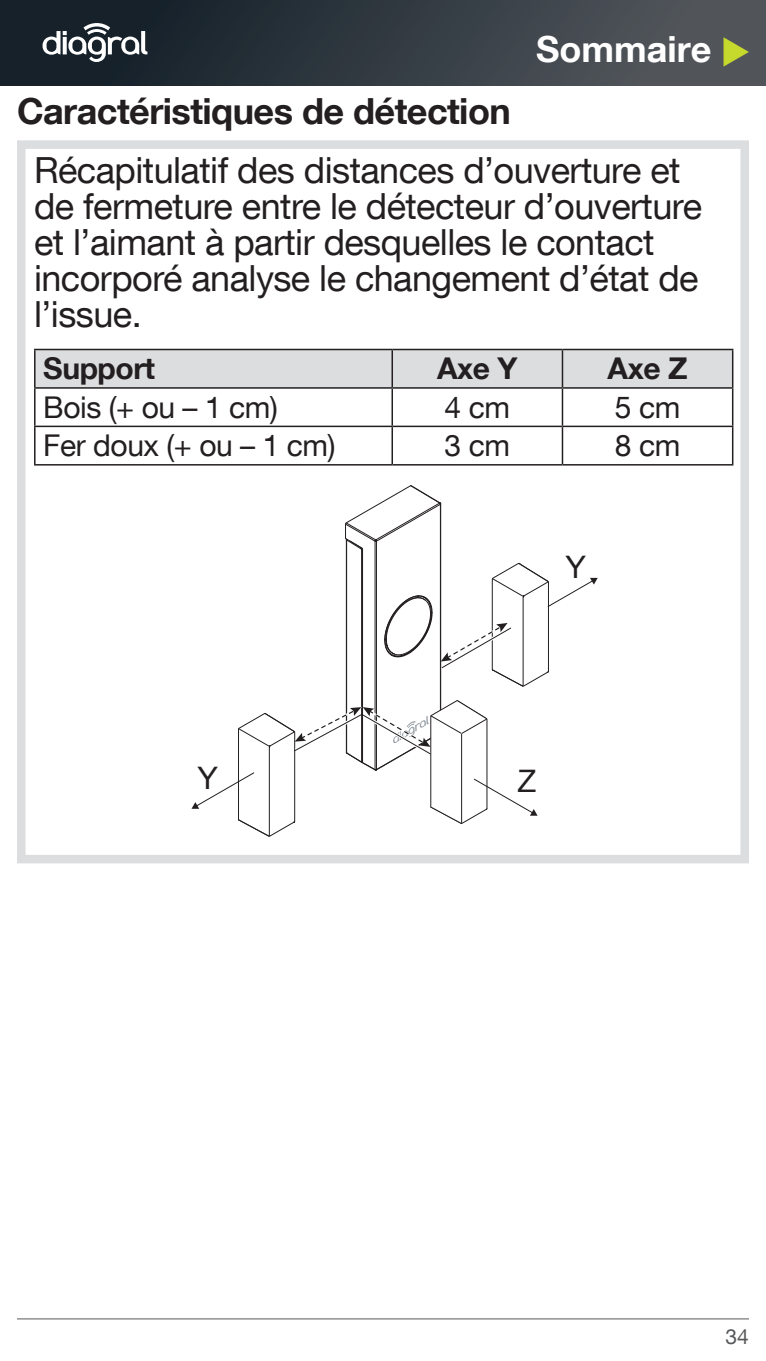
<style>
.page{position:relative;width:766px;height:1361px;background:#fff}
.page>*{position:absolute;margin:0;border:0;box-sizing:border-box;transform-origin:0 0}
.t1{font:36px/36px "Helvetica Neue LT Com";letter-spacing:-.015em;color:#231f20}
.t2{font:700 36px "Helvetica Neue LT Com";letter-spacing:-.015em;color:#231f20}
.t3{font:700 36px "Helvetica Neue LT Com";color:#fff}
.t4{font:30.9px "Arial";color:#231f20}
.t5{font:30px "Helvetica Neue LT Com";letter-spacing:-.015em;color:#231f20}
.t6{font:700 30px "Helvetica Neue LT Com";letter-spacing:-.015em;color:#231f20}
.t7{font:21px "Helvetica Neue LT Com";color:#57585a}
</style>
<div class="page">
<div style="left:0;top:0;width:765px;height:85px;background:linear-gradient(to right,#0d1a23,#565a5f)"></div>
<svg style="left:43px;top:23px;width:104px;height:39px"></svg>
<hr style="left:17px;top:1318px;width:731px;height:1px;background:#57585a">
<div style="left:17px;top:140px;width:731px;height:723px;border:9px solid #dcdddf"></div>
<div style="left:36px;top:350px;width:695px;height:37px;background:#dcdddf"></div>
<hr style="left:34px;top:349px;width:358px;height:1px;background:#231f20">
<hr style="left:34px;top:350px;width:2px;height:37px;background:#231f20">
<hr style="left:392px;top:349px;width:170px;height:1px;background:#231f20">
<hr style="left:391px;top:350px;width:2px;height:37px;background:#231f20">
<hr style="left:562px;top:349px;width:171px;height:1px;background:#231f20">
<hr style="left:561px;top:350px;width:2px;height:37px;background:#231f20">
<hr style="left:731px;top:350px;width:2px;height:37px;background:#231f20">
<hr style="left:34px;top:387px;width:358px;height:2px;background:#231f20">
<hr style="left:34px;top:389px;width:2px;height:37px;background:#231f20">
<hr style="left:392px;top:387px;width:170px;height:2px;background:#231f20">
<hr style="left:391px;top:389px;width:2px;height:37px;background:#231f20">
<hr style="left:562px;top:387px;width:171px;height:2px;background:#231f20">
<hr style="left:561px;top:389px;width:2px;height:37px;background:#231f20">
<hr style="left:731px;top:389px;width:2px;height:37px;background:#231f20">
<hr style="left:34px;top:426px;width:358px;height:1px;background:#231f20">
<hr style="left:34px;top:427px;width:2px;height:37px;background:#231f20">
<hr style="left:392px;top:426px;width:170px;height:1px;background:#231f20">
<hr style="left:391px;top:427px;width:2px;height:37px;background:#231f20">
<hr style="left:562px;top:426px;width:171px;height:1px;background:#231f20">
<hr style="left:561px;top:427px;width:2px;height:37px;background:#231f20">
<hr style="left:731px;top:427px;width:2px;height:37px;background:#231f20">
<hr style="left:34px;top:464px;width:358px;height:1px;background:#231f20">
<hr style="left:392px;top:464px;width:170px;height:1px;background:#231f20">
<hr style="left:562px;top:464px;width:171px;height:1px;background:#231f20">
<svg style="left:191px;top:485px;width:406px;height:352px"></svg>
<svg style="left:723px;top:37px;width:25px;height:29px"></svg>
<p class="t3" style="left:536px;top:27px;width:177px">Sommaire</p>
<p class="t2" style="left:17px;top:88px;width:495px">Caractéristiques de détection</p>
<p class="t1" style="left:34px;top:151px;width:669px">Récapitulatif des distances d’ouverture et de fermeture entre le détecteur d’ouverture et l’aimant à partir desquelles le contact incorporé analyse le changement d’état de l’issue.</p>
<p class="t6" style="left:43px;top:350px;width:113px">Support</p>
<p class="t6" style="left:437px;top:350px;width:82px">Axe Y</p>
<p class="t6" style="left:607px;top:350px;width:81px">Axe Z</p>
<p class="t5" style="left:43px;top:389px;width:236px">Bois (+ ou – 1 cm)</p>
<p class="t5" style="left:444px;top:389px;width:67px">4 cm</p>
<p class="t5" style="left:614px;top:389px;width:67px">5 cm</p>
<p class="t5" style="left:43px;top:427px;width:293px">Fer doux (+ ou – 1 cm)</p>
<p class="t5" style="left:444px;top:427px;width:67px">3 cm</p>
<p class="t5" style="left:614px;top:427px;width:67px">8 cm</p>
<p class="t4" style="left:565px;top:547px;width:22px">Y</p>
<p class="t4" style="left:197px;top:757px;width:22px">Y</p>
<p class="t4" style="left:517px;top:761px;width:20px">Z</p>
<p class="t7" style="left:725px;top:1323px;width:25px">34</p>
</div>
